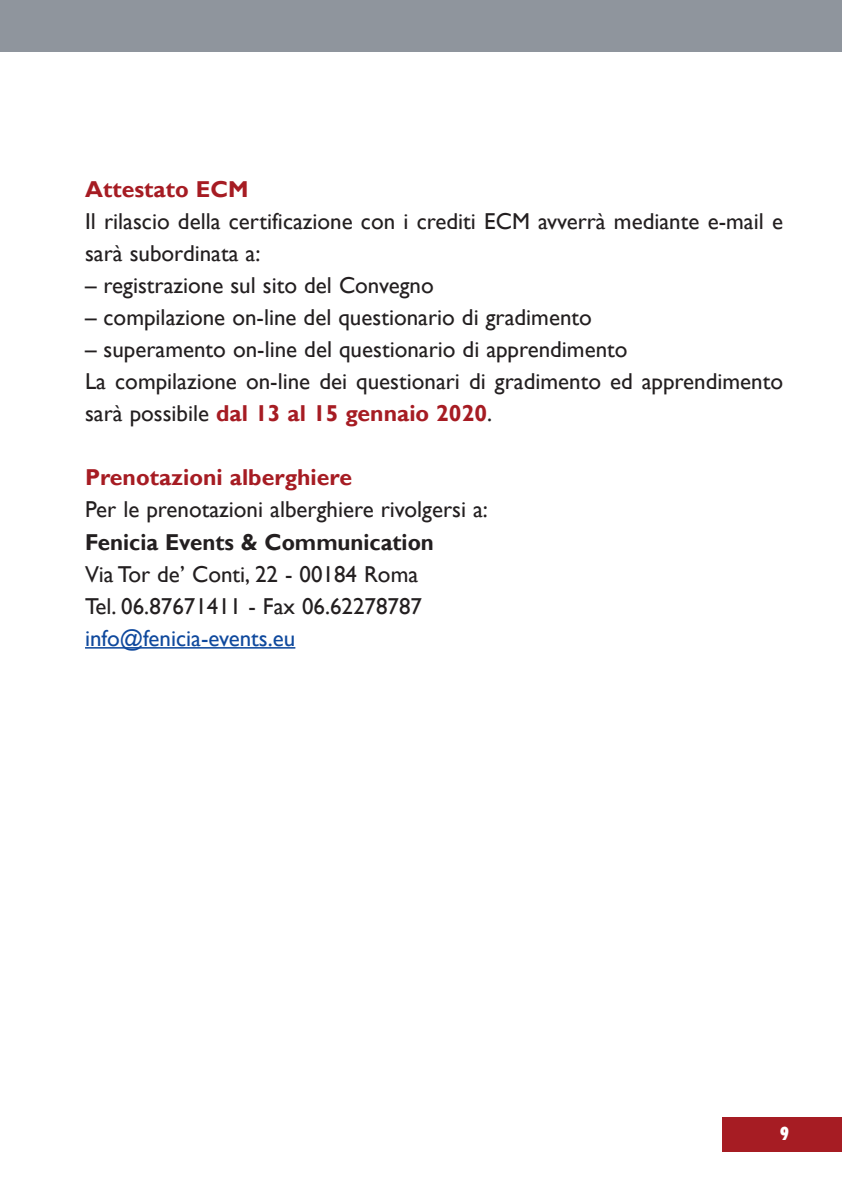
<style>
.page{position:relative;width:842px;height:1191px;background:#fff}
.page>*{position:absolute;margin:0;border:0;box-sizing:border-box;transform-origin:0 0}
.t1{font:23px/32px "Gill Sans";color:#231f20}
.t2{font:700 23px "Gill Sans";color:#a61c23}
.t3{font:700 23px "Gill Sans";color:#231f20}
.t4{font:23px "Gill Sans";color:#0f499d}
.t5{font:800 condensed 20px "Tw Cen MT Std";color:#fff}
.s1{font-weight:700;color:#a61c23}
</style>
<div class="page">
<hr style="left:85px;top:647px;width:210px;height:1px;background:#0f499d">
<div style="left:0;top:0;width:842px;height:51px;background:#8f959d"></div>
<div style="left:723px;top:1117px;width:119px;height:34px;background:#a61c23"></div>
<p class="t2" style="left:85px;top:176px;width:165px">attestato ECm</p>
<p class="t1" style="left:85px;top:205px;width:699px">Il rilascio della certificazione con i crediti ECM avverrà mediante e-mail e sarà subordinata a:</p>
<p class="t1" style="left:85px;top:269px;width:350px">– registrazione sul sito del Convegno</p>
<p class="t1" style="left:85px;top:301px;width:508px">– compilazione on-line del questionario di gradimento</p>
<p class="t1" style="left:85px;top:333px;width:700px">– superamento on-line del questionario di apprendimento<br>La compilazione on-line dei questionari di gradimento ed apprendimento sarà possibile <span class="s1">dal 13 al 15 gennaio 2020</span>.</p>
<p class="t2" style="left:85px;top:464px;width:269px">Prenotazioni alberghiere</p>
<p class="t1" style="left:85px;top:493px;width:404px">Per le prenotazioni alberghiere rivolgersi a:</p>
<p class="t3" style="left:85px;top:528px;width:350px">Fenicia Events &amp; Communication</p>
<p class="t1" style="left:85px;top:557px;width:338px">Via Tor de’ Conti, 22 - 00184 Roma<br>Tel. 06.87671411 - Fax 06.62278787</p>
<p class="t4" style="left:85px;top:624px;width:212px">info@fenicia-events.eu</p>
<p class="t5" style="left:780px;top:1126px;width:11px">9</p>
</div>
